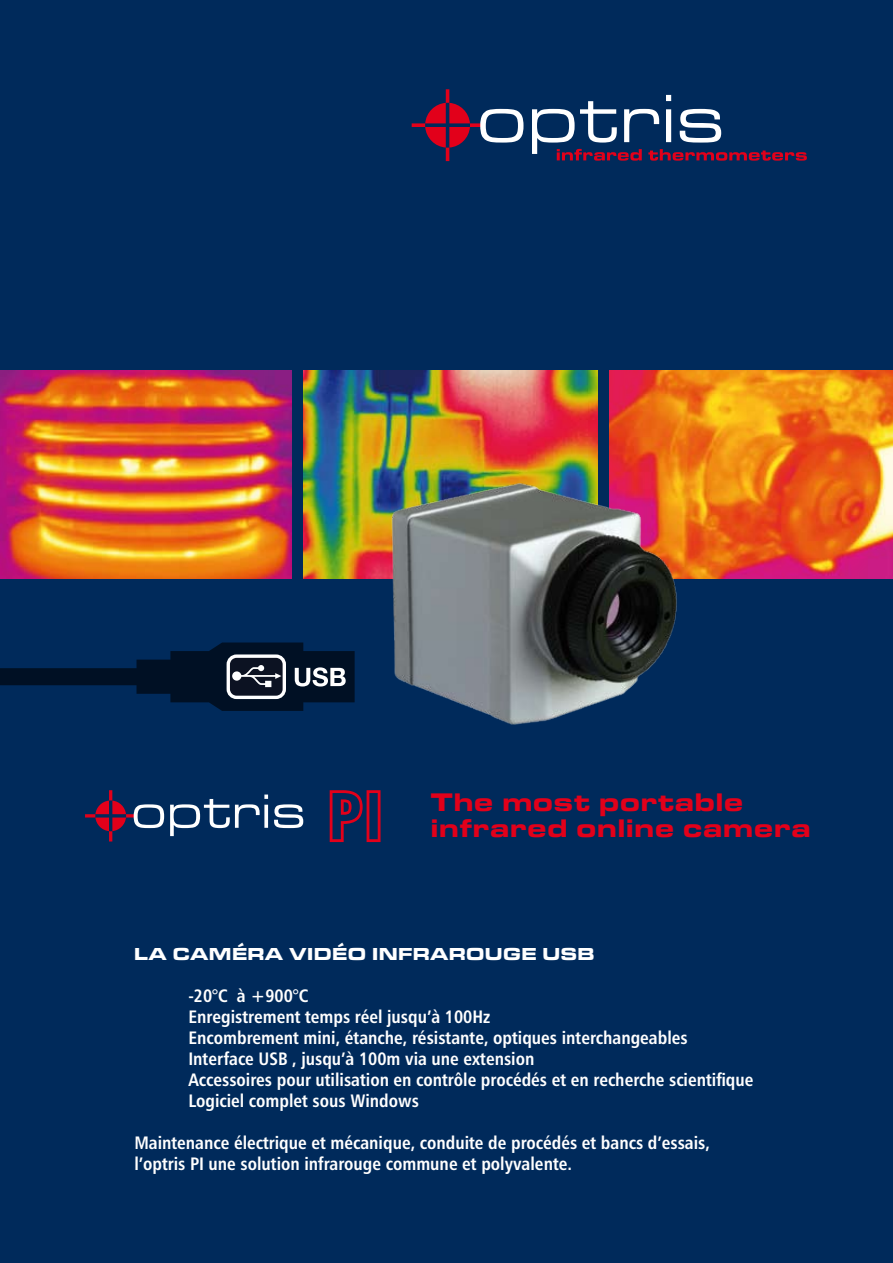
<style>
.page{position:relative;width:893px;height:1263px;background:#002a5b}
.page>*{position:absolute;margin:0;border:0;box-sizing:border-box;transform-origin:0 0}
.t1{font:26.4px/26.4px "Microgramma D Bol Ext";letter-spacing:.06em;color:#e2001a}
.t2{font:18px/21px "Humanist 777 BT Bold Condensed B";color:#fff}
.t3{font:18px "Microgramma D Bol Ext";letter-spacing:.06em;color:#fff}
</style>
<div class="page">
<svg style="left:412px;top:89px;width:111px;height:72px"></svg>
<svg style="left:532px;top:95px;width:275px;height:66px"></svg>
<svg style="left:85px;top:790px;width:79px;height:51px"></svg>
<svg style="left:170px;top:794px;width:98px;height:42px"></svg>
<svg style="left:274px;top:804px;width:29px;height:24px"></svg>
<svg style="left:330px;top:790px;width:51px;height:52px"></svg>
<svg style="left:0;top:642px;width:355px;height:69px"></svg>
<img style="left:610px;top:370px;width:283px;height:208px">
<img style="left:0;top:370px;width:292px;height:208px">
<img style="left:304px;top:370px;width:294px;height:208px">
<img style="left:381px;top:469px;width:304px;height:256px">
<h1 class="t1" style="left:431px;top:788px;width:380px">The most portable infrared online camera</h1>
<p class="t3" style="left:134px;top:942px;width:461px">LA CAMÉRA VIDÉO INFRAROUGE USB</p>
<p class="t2" style="left:188px;top:985px;width:567px">-20°C à +900°C<br>Enregistrement temps réel jusqu’à 100Hz<br>Encombrement mini, étanche, résistante, optiques interchangeables Interface USB , jusqu’à 100m via une extension<br>Accessoires pour utilisation en contrôle procédés et en recherche scientifique Logiciel complet sous Windows</p>
<p class="t2" style="left:134px;top:1132px;width:577px">Maintenance électrique et mécanique, conduite de procédés et bancs d’essais, l’optris PI une solution infrarouge commune et polyvalente.</p>
</div>
